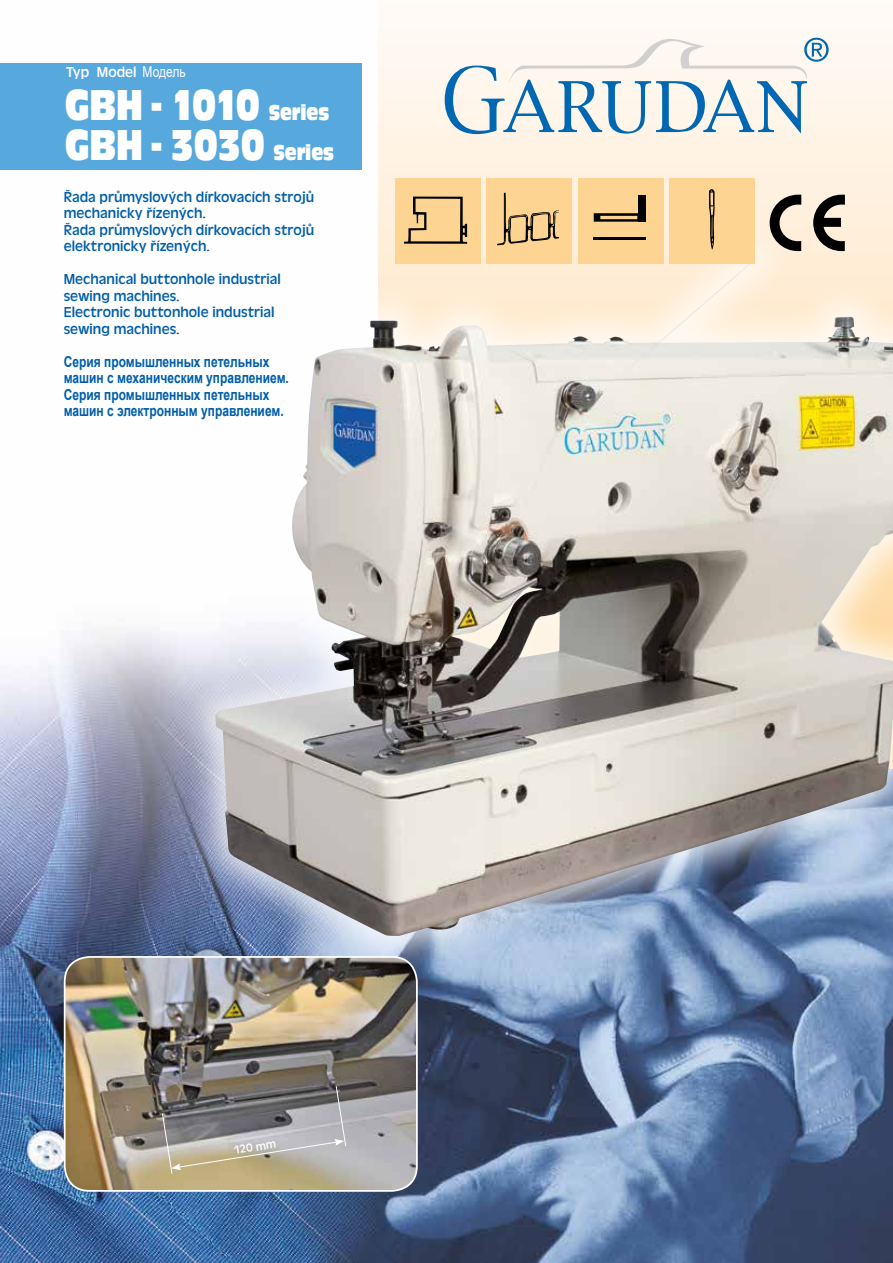
<style>
.page{position:relative;width:893px;height:1263px;background:#fff}
.page>*{position:absolute;margin:0;border:0;box-sizing:border-box;transform-origin:0 0}
.t1{font:45px/40.5px "Antique Olive TOT Comp";color:#fff;scale:.8 1}
.t2{font:15px/16.5px "Antique Olive TOT";color:#005da9}
.t3{font:700 15px/16.5px "Arial";color:#005da9;scale:.8 1}
.t4{font:15px "Antique Olive TOT";color:#fff}
.t5{font:12px "Antique Olive TOT";color:#fff}
.s1{font-family:"Arial"}
.s2{font-size:22.5px}
</style>
<div class="page">
<img style="left:0;top:63px;width:893px;height:1200px">
<svg style="left:378px;top:27px;width:515px;height:193px"></svg>
<div style="left:176px;top:220px;width:717px;height:755px;background:#fff;opacity:.75"></div>
<img style="left:215px;top:258px;width:678px;height:678px">
<svg style="left:445px;top:35px;width:384px;height:99px"></svg>
<div style="left:395px;top:179px;width:85px;height:85px;background:#fdd491"></div>
<svg style="left:404px;top:197px;width:63px;height:47px"></svg>
<div style="left:487px;top:179px;width:85px;height:85px;background:#fdd491"></div>
<svg style="left:497px;top:192px;width:62px;height:53px"></svg>
<div style="left:578px;top:179px;width:85px;height:85px;background:#fdd491"></div>
<hr style="left:594px;top:237px;width:52px;height:3px;background:#000">
<div style="left:638px;top:195px;width:8px;height:27px;background:#000"></div>
<svg style="left:594px;top:213px;width:44px;height:9px"></svg>
<svg style="left:770px;top:195px;width:31px;height:56px;background:#8c8378"></svg>
<svg style="left:813px;top:195px;width:32px;height:56px;background:#787067"></svg>
<div style="left:0;top:64px;width:361px;height:106px;background:#56a8dd"></div>
<img style="left:65px;top:957px;width:352px;height:234px">
<div style="left:64px;top:956px;width:354px;height:236px;border:2px solid #fff;border-radius:25px"></div>
<svg style="left:162px;top:1085px;width:185px;height:89px;background:#97938c"></svg>
<div style="left:670px;top:179px;width:85px;height:85px;background:#fdd491"></div>
<svg style="left:709px;top:189px;width:6px;height:60px"></svg>
<p class="t4" style="left:66px;top:64px;width:121px">Typ Model <span class="s1">Модель</span></p>
<h1 class="t1" style="left:65px;top:85px;width:337px">GBH - 1010 <span class="s2">Series<br></span>GBH - 3030 <span class="s2">Series</span></h1>
<p class="t2" style="left:64px;top:189px;width:252px">Řada průmyslových dírkovacích strojů mechanicky řízených.<br>Řada průmyslových dírkovacích strojů elektronicky řízených.</p>
<p class="t2" style="left:64px;top:271px;width:219px">Mechanical buttonhole industrial sewing machines.<br>Electronic buttonhole industrial sewing machines.</p>
<p class="t3" style="left:64px;top:353px;width:283px">Серия промышленных петельных машин с механическим управлением.<br>Серия промышленных петельных машин с электронным управлением.</p>
<p class="t5" style="left:233px;top:1144px;width:44px;rotate:-9deg">120 mm</p>
</div>
